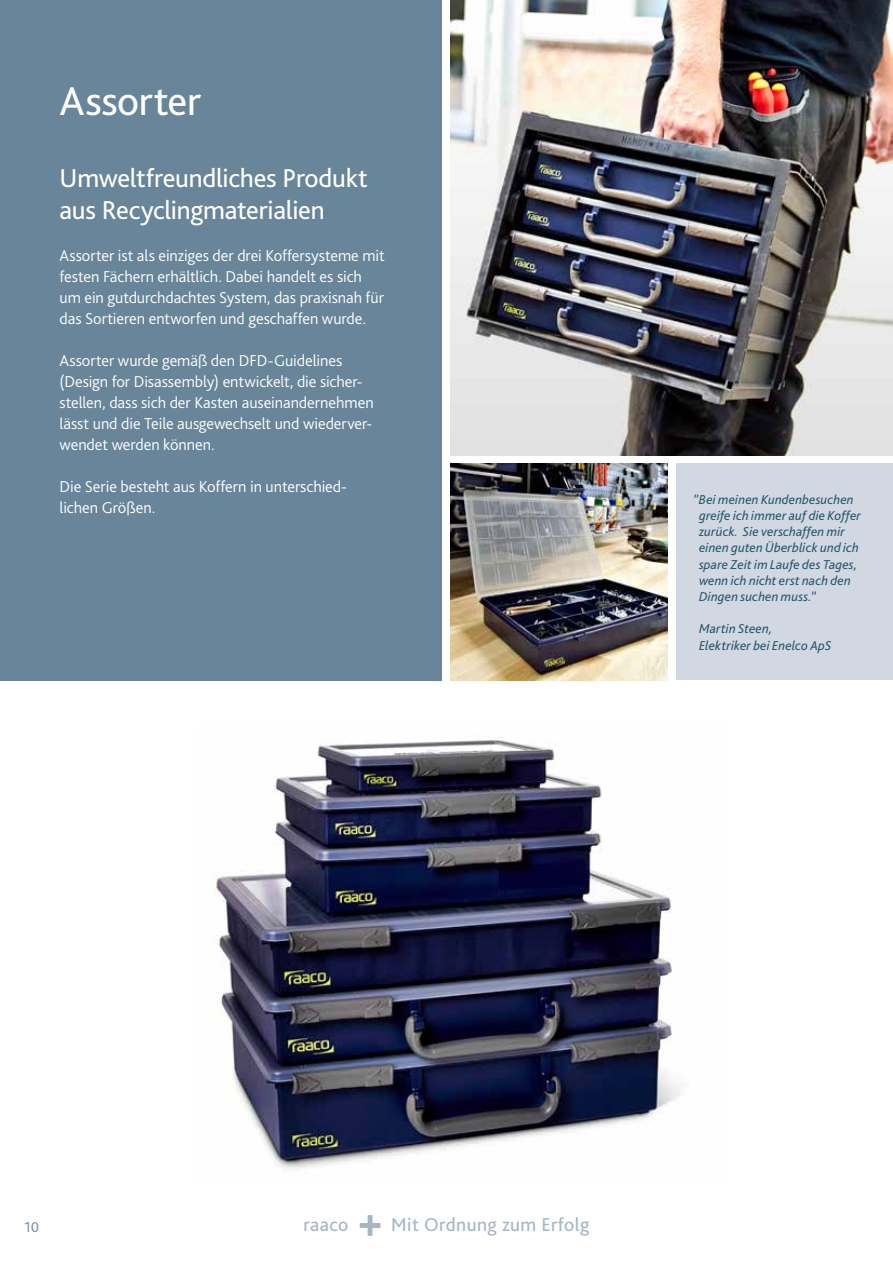
<style>
.page{position:relative;width:893px;height:1263px;background:#fff}
.page>*{position:absolute;margin:0;border:0;box-sizing:border-box;transform-origin:0 0}
.t1{font:42px "Bliss Pro";letter-spacing:-.01em;color:#fff}
.t2{font:27px/32.4px "Bliss Pro";letter-spacing:-.01em;color:#fff}
.t3{font:19.5px "Bliss Pro";letter-spacing:.02em;color:#a5b5c3}
.t4{font:300 16.5px/21px "Bliss Pro";letter-spacing:-.005em;color:#fff}
.t5{font:15px "Bliss Pro";color:#7b94a7}
.t6{font:italic 13.5px/16.2px "Bliss Pro";letter-spacing:.01em;color:#28576e}
</style>
<div class="page">
<div style="left:0;top:0;width:442px;height:680px;background:#68859a"></div>
<div style="left:360px;top:1223px;width:20px;height:5px;background:#a5b5c3"></div>
<hr style="left:368px;top:1215px;width:4px;height:21px;background:#a5b5c3">
<img style="left:451px;top:0;width:442px;height:455px">
<img style="left:451px;top:463px;width:217px;height:217px">
<img style="left:214px;top:737px;width:467px;height:433px">
<div style="left:676px;top:463px;width:217px;height:217px;background:#d1d8e1"></div>
<h1 class="t1" style="left:60px;top:75px;width:143px">Assorter</h1>
<h2 class="t2" style="left:60px;top:161px;width:310px">Umweltfreundliches Produkt aus Recyclingmaterialien</h2>
<p class="t4" style="left:60px;top:245px;width:327px">Assorter ist als einziges der drei Koffersysteme mit festen Fächern erhältlich. Dabei handelt es sich um ein gutdurchdachtes System, das praxisnah für das Sortieren entworfen und geschaffen wurde.</p>
<p class="t4" style="left:60px;top:350px;width:316px">Assorter wurde gemäß den DFD-Guidelines (Design for Disassembly) entwickelt, die sicher&shy;stellen, dass sich der Kasten auseinandernehmen lässt und die Teile ausgewechselt und wiederver&shy;wendet werden können.</p>
<p class="t4" style="left:60px;top:476px;width:289px">Die Serie besteht aus Koffern in unterschied&shy;lichen Größen.</p>
<p class="t6" style="left:699px;top:491px;width:163px;text-indent:-6px">”Bei meinen Kundenbesuchen greife ich immer auf die Koffer zurück. Sie verschaffen mir einen guten Überblick und ich spare Zeit im Laufe des Tages, wenn ich nicht erst nach den<br>Dingen suchen muss.”</p>
<p class="t6" style="left:699px;top:620px;width:134px">Martin Steen,<br>Elektriker bei Enelco ApS</p>
<p class="t5" style="left:25px;top:1217px;width:16px">10</p>
<p class="t3" style="left:304px;top:1212px;width:46px">raaco</p>
<p class="t3" style="left:391px;top:1212px;width:200px">Mit Ordnung zum Erfolg</p>
</div>
